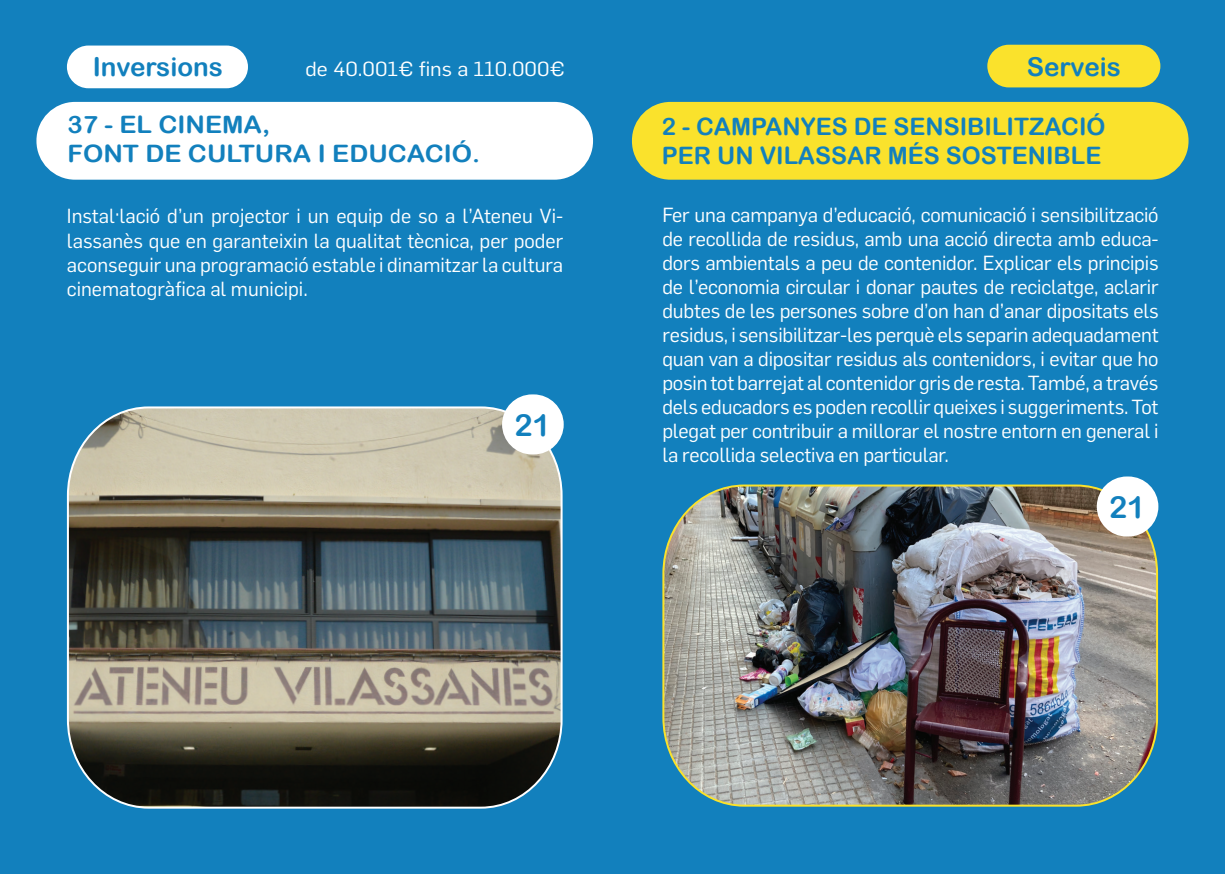
<style>
.page{position:relative;width:1225px;height:874px;background:#fff}
.page>*{position:absolute;margin:0;border:0;box-sizing:border-box;transform-origin:0 0}
.t1{font:30.6px "Arial Rounded MT Bold";color:#1280bd}
.t2{font:26px "Arial Rounded MT Bold";color:#1280bd}
.t3{font:24px/28.8px "Arial Rounded MT Bold";color:#1280bd}
.t4{font:24px/28.8px "Arial Rounded MT Bold";color:#1280bd;scale:1.07 1}
.t5{font:20px/24px "Flama";color:#fff;text-align:justify}
.t6{font:20px "Flama";color:#fff;scale:1.07 1}
</style>
<div class="page">
<div style="left:0;top:0;width:1225px;height:873px;background:#1280bd"></div>
<div style="left:36px;top:102px;width:557px;height:77px;background:#fff;border-radius:39px"></div>
<img style="left:665px;top:485px;width:492px;height:320px">
<div style="left:662px;top:484px;width:496px;height:322px;border:2px solid #fae22c;border-radius:84px"></div>
<div style="left:632px;top:102px;width:556px;height:77px;background:#fae22c;border-radius:39px"></div>
<div style="left:67px;top:45px;width:181px;height:43px;background:#fff;border-radius:21px"></div>
<img style="left:70px;top:407px;width:491px;height:400px">
<div style="left:502px;top:394px;width:62px;height:60px;background:#fff;border-radius:30px"></div>
<div style="left:987px;top:45px;width:173px;height:42px;background:#fae22c;border-radius:21px"></div>
<div style="left:1096px;top:476px;width:62px;height:60px;background:#fff;border-radius:30px"></div>
<h2 class="t2" style="left:93px;top:52px;width:132px">Inversions</h2>
<p class="t6" style="left:305px;top:55px;width:244px">de 40.001€ fins a 110.000€</p>
<h2 class="t2" style="left:1026px;top:51px;width:96px">Serveis</h2>
<p class="t4" style="left:68px;top:110px;width:387px">37 - EL CINEMA,<br>FONT DE CULTURA I EDUCACIÓ.</p>
<p class="t3" style="left:662px;top:112px;width:445px">2 - CAMPANYES DE SENSIBILITZACIÓ<br>PER UN VILASSAR MÉS SOSTENIBLE</p>
<p class="t5" style="left:67px;top:203px;width:498px">Instal·lació d’un projector i un equip de so a l’Ateneu Vi&shy;lassanès que en garanteixin la qualitat tècnica, per poder aconseguir una programació estable i dinamitzar la cultura cinematogràfica al municipi.</p>
<h1 class="t1" style="left:514px;top:406px;width:38px">21</h1>
<p class="t5" style="left:662px;top:202px;width:498px">Fer una campanya d’educació, comunicació i sensibilització de recollida de residus, amb una acció directa amb educa&shy;dors ambientals a peu de contenidor. Explicar els principis de l’economia circular i donar pautes de reciclatge, aclarir dubtes de les persones sobre d’on han d’anar dipositats els residus, i sensibilitzar-les perquè els separin adequadament quan van a dipositar residus als contenidors, i evitar que ho posin tot barrejat al contenidor gris de resta. També, a través dels educadors es poden recollir queixes i suggeriments. Tot plegat per contribuir a millorar el nostre entorn en general i la recollida selectiva en particular.</p>
<h1 class="t1" style="left:1109px;top:488px;width:38px">21</h1>
</div>
